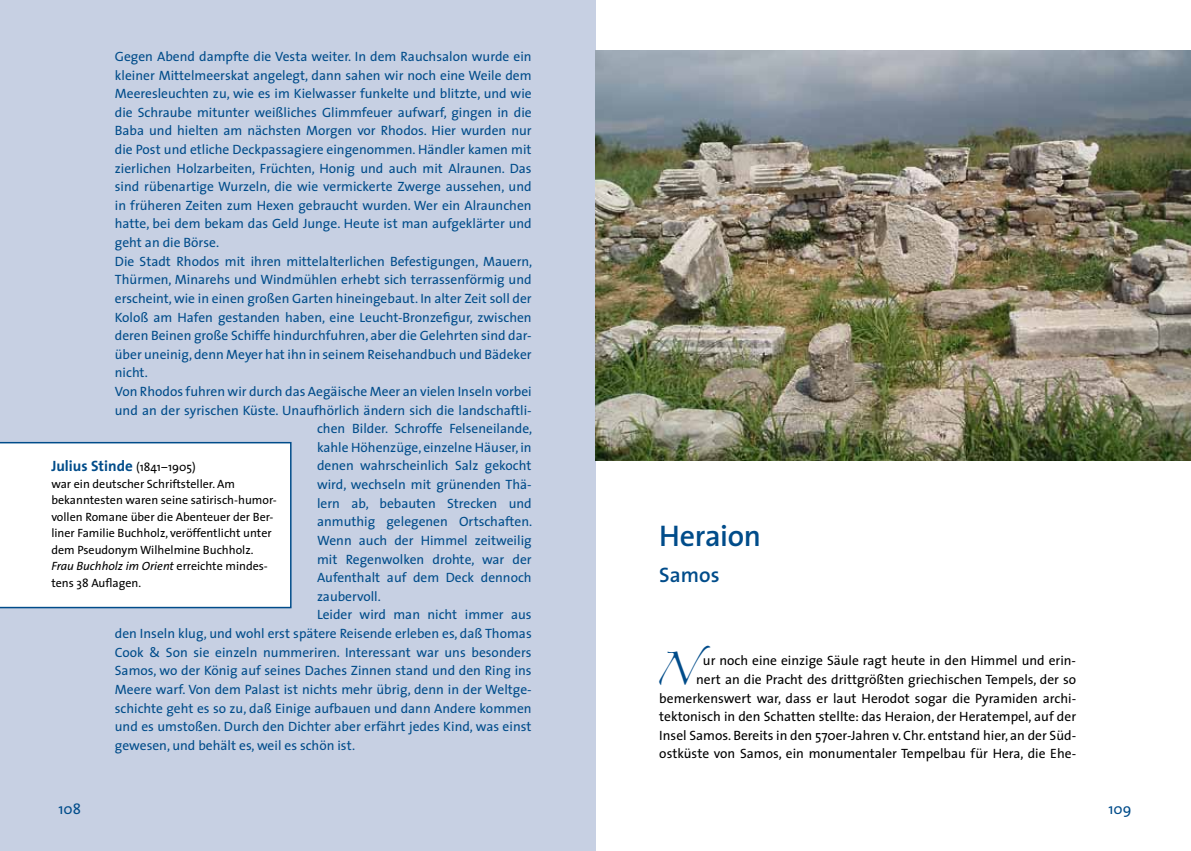
<style>
.page{position:relative;width:1191px;height:851px;background:#fff}
.page>*{position:absolute;margin:0;border:0;box-sizing:border-box;transform-origin:0 0}
.t1{font:600 30px "The Sans";letter-spacing:-.01em;color:#004c8a}
.t2{font:29.4px "Zapfino";color:#004c8a}
.t3{font:600 21px "The Sans";color:#004c8a}
.t4{font:700 15px "The Sans";color:#004c8a}
.t5{font:15px "The Sans";color:#004c8a}
.t6{font:13.5px "The Sans";color:#004c8a}
.t7{font:13.5px/18.6px "The Sans";color:#000;text-align:right}
.t8{font:12px/16.5px "The Sans";color:#000}
.s1{font-weight:400;font-size:12px;color:#000}
.s2{font-style:italic}
</style>
<div class="page">
<div style="left:0;top:0;width:595px;height:850px;background:#c7d0e3"></div>
<div style="left:0;top:442px;width:291px;height:166px;background:#fff"></div>
<img style="left:595px;top:51px;width:596px;height:409px">
<p class="t6" style="left:115px;top:45px;width:418px">Gegen Abend dampfte die Vesta weiter. In dem Rauchsalon wurde ein</p>
<p class="t6" style="left:115px;top:64px;width:418px">kleiner Mittelmeerskat angelegt, dann sahen wir noch eine Weile dem</p>
<p class="t6" style="left:115px;top:82px;width:418px">Meeresleuchten zu, wie es im Kielwasser funkelte und blitzte, und wie</p>
<p class="t6" style="left:115px;top:101px;width:418px">die Schraube mitunter weißliches Glimmfeuer aufwarf, gingen in die</p>
<p class="t6" style="left:115px;top:120px;width:418px">Baba und hielten am nächsten Morgen vor Rhodos. Hier wurden nur</p>
<p class="t6" style="left:115px;top:138px;width:418px">die Post und etliche Deckpassagiere eingenommen. Händler kamen mit</p>
<p class="t6" style="left:115px;top:157px;width:418px">zierlichen Holzarbeiten, Früchten, Honig und auch mit Alraunen. Das</p>
<p class="t6" style="left:115px;top:175px;width:418px">sind rübenartige Wurzeln, die wie vermickerte Zwerge aussehen, und</p>
<p class="t6" style="left:115px;top:194px;width:418px">in früheren Zeiten zum Hexen gebraucht wurden. Wer ein Alraunchen</p>
<p class="t6" style="left:115px;top:213px;width:418px">hatte, bei dem bekam das Geld Junge. Heute ist man aufgeklärter und</p>
<p class="t6" style="left:115px;top:231px;width:106px">geht an die Börse.</p>
<p class="t6" style="left:115px;top:250px;width:419px">Die Stadt Rhodos mit ihren mittelalterlichen Befestigungen, Mauern,</p>
<p class="t6" style="left:115px;top:268px;width:418px">Thürmen, Minarehs und Windmühlen erhebt sich terrassenförmig und</p>
<p class="t6" style="left:115px;top:287px;width:418px">erscheint, wie in einen großen Garten hineingebaut. In alter Zeit soll der</p>
<p class="t6" style="left:115px;top:306px;width:418px">Koloß am Hafen gestanden haben, eine Leucht-Bronzefigur, zwischen</p>
<p class="t6" style="left:115px;top:324px;width:418px">deren Beinen große Schiffe hindurchfuhren, aber die Gelehrten sind dar-</p>
<p class="t6" style="left:115px;top:343px;width:418px">über uneinig, denn Meyer hat ihn in seinem Reisehandbuch und Bädeker</p>
<p class="t6" style="left:115px;top:361px;width:35px">nicht.</p>
<p class="t6" style="left:115px;top:380px;width:418px">Von Rhodos fuhren wir durch das Aegäische Meer an vielen Inseln vorbei</p>
<p class="t6" style="left:115px;top:399px;width:418px">und an der syrischen Küste. Unaufhörlich ändern sich die landschaftli-</p>
<p class="t6" style="left:317px;top:417px;width:217px">chen Bilder. Schroffe Felseneilande,</p>
<p class="t6" style="left:317px;top:436px;width:216px">kahle Höhenzüge, einzelne Häuser, in</p>
<p class="t6" style="left:317px;top:454px;width:216px">denen wahrscheinlich Salz gekocht</p>
<p class="t6" style="left:317px;top:473px;width:216px">wird, wechseln mit grünenden Thä-</p>
<p class="t6" style="left:317px;top:492px;width:216px">lern ab, bebauten Strecken und</p>
<p class="t6" style="left:317px;top:510px;width:217px">anmuthig gelegenen Ortschaften.</p>
<p class="t6" style="left:317px;top:529px;width:216px">Wenn auch der Himmel zeitweilig</p>
<p class="t6" style="left:317px;top:547px;width:216px">mit Regenwolken drohte, war der</p>
<p class="t6" style="left:317px;top:566px;width:216px">Aufenthalt auf dem Deck dennoch</p>
<p class="t6" style="left:317px;top:585px;width:65px">zaubervoll.</p>
<p class="t6" style="left:317px;top:603px;width:216px">Leider wird man nicht immer aus</p>
<p class="t6" style="left:115px;top:622px;width:418px">den Inseln klug, und wohl erst spätere Reisende erleben es, daß Thomas</p>
<p class="t6" style="left:115px;top:640px;width:418px">Cook &amp; Son sie einzeln nummeriren. Interessant war uns besonders</p>
<p class="t6" style="left:115px;top:659px;width:418px">Samos, wo der König auf seines Daches Zinnen stand und den Ring ins</p>
<p class="t6" style="left:115px;top:678px;width:418px">Meere warf. Von dem Palast ist nichts mehr übrig, denn in der Weltge-</p>
<p class="t6" style="left:115px;top:696px;width:418px">schichte geht es so zu, daß Einige aufbauen und dann Andere kommen</p>
<p class="t6" style="left:115px;top:715px;width:418px">und es umstoßen. Durch den Dichter aber erfährt jedes Kind, was einst</p>
<p class="t6" style="left:115px;top:733px;width:242px">gewesen, und behält es, weil es schön ist.</p>
<p class="t4" style="left:51px;top:453px;width:146px">Julius Stinde <span class="s1">(1841–1905)</span></p>
<p class="t8" style="left:51px;top:475px;width:226px">war ein deutscher Schriftsteller. Am bekanntesten waren seine satirisch-humor&shy;vollen Romane über die Abenteuer der Ber&shy;liner Familie Buchholz, veröffentlicht unter dem Pseudonym Wilhelmine Buchholz.<br><span class="s2">Frau Buchholz im Orient</span> erreichte mindes&shy;tens 38 Auflagen.</p>
<h1 class="t1" style="left:659px;top:511px;width:103px">Heraion</h1>
<h3 class="t3" style="left:659px;top:557px;width:62px">Samos</h3>
<h2 class="t2" style="left:653px;top:656px;width:58px">N</h2>
<p class="t7" style="left:659px;top:651px;width:418px">ur noch eine einzige Säule ragt heute in den Himmel und erin-<br>nert an die Pracht des drittgrößten griechischen Tempels, der so bemerkenswert war, dass er laut Herodot sogar die Pyramiden archi&shy;tektonisch in den Schatten stellte: das Heraion, der Heratempel, auf der Insel Samos. Bereits in den 570er-Jahren v. Chr. entstand hier, an der Süd&shy;ostküste von Samos, ein monumentaler Tempelbau für Hera, die Ehe-</p>
<p class="t5" style="left:58px;top:796px;width:24px">108</p>
<p class="t5" style="left:1108px;top:796px;width:24px">109</p>
</div>
